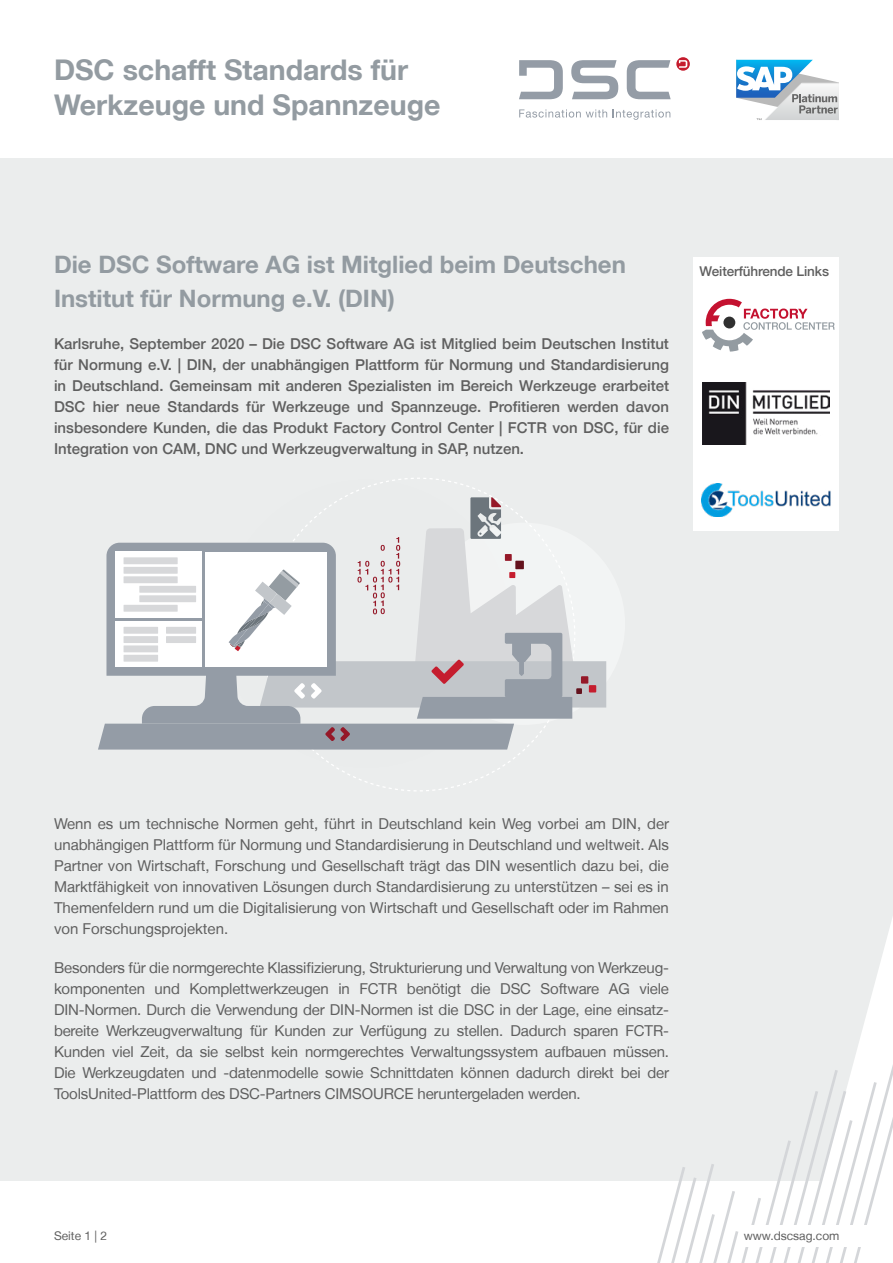
<style>
.page{position:relative;width:893px;height:1263px;background:#fff}
.page>*{position:absolute;margin:0;border:0;box-sizing:border-box;transform-origin:0 0}
.t1{font:700 28.5px/34.5px "Helvetica Neue LT";color:#939ba1}
.t2{font:700 24px "Helvetica Neue LT";color:#939ba1}
.t3{font:15px/21px "Helvetica Neue LT";letter-spacing:-.01em;color:#5f5f5f;text-align:justify}
.t4{font:500 15px/21px "Helvetica Neue LT";color:#5f5f5f;text-align:justify}
.t5{font:500 13.5px "Helvetica Neue LT";letter-spacing:-.01em;color:#5f5f5f}
.t6{font:12px "Helvetica Neue LT";color:#5f5f5f}
</style>
<div class="page">
<div style="left:0;top:158px;width:893px;height:1022px;background:#e9ebec"></div>
<svg style="left:858px;top:917px;width:35px;height:130px"></svg>
<svg style="left:653px;top:1047px;width:240px;height:216px"></svg>
<div style="left:739px;top:1225px;width:146px;height:21px;background:#fff"></div>
<svg style="left:519px;top:109px;width:88px;height:9px"></svg>
<svg style="left:613px;top:109px;width:57px;height:11px"></svg>
<svg style="left:571px;top:60px;width:47px;height:39px"></svg>
<svg style="left:519px;top:60px;width:44px;height:39px"></svg>
<svg style="left:627px;top:57px;width:63px;height:42px"></svg>
<svg style="left:736px;top:60px;width:103px;height:60px"></svg>
<svg style="left:693px;top:257px;width:146px;height:273px"></svg>
<img style="left:702px;top:382px;width:128px;height:63px">
<img style="left:702px;top:483px;width:132px;height:33px">
<div style="left:423px;top:523px;width:202px;height:202px;background:#f2f4f4;border-radius:50%"></div>
<svg style="left:98px;top:497px;width:508px;height:252px"></svg>
<h1 class="t1" style="left:54px;top:52px;width:388px">DSC schafft Standards für<br>Werkzeuge und Spannzeuge</h1>
<h2 class="t2" style="left:54px;top:249px;width:573px">Die DSC Software AG ist Mitglied beim Deutschen</h2>
<p class="t5" style="left:699px;top:263px;width:131px">Weiterführende Links</p>
<h2 class="t2" style="left:54px;top:284px;width:342px">Institut für Normung e.V. (DIN)</h2>
<p class="t4" style="left:54px;top:333px;width:617px">Karlsruhe, September 2020 – Die DSC Software AG ist Mitglied beim Deutschen Institut für Normung e.V. | DIN, der unabhängigen Plattform für Normung und Standardisierung in Deutschland. Gemeinsam mit anderen Spezialisten im Bereich Werkzeuge erarbeitet DSC hier neue Standards für Werkzeuge und Spannzeuge. Profitieren werden davon insbesondere Kunden, die das Produkt Factory Control Center | FCTR von DSC, für die Integration von CAM, DNC und Werkzeugverwaltung in SAP, nutzen.</p>
<p class="t3" style="left:54px;top:813px;width:617px">Wenn es um technische Normen geht, führt in Deutschland kein Weg vorbei am DIN, der unabhängigen Plattform für Normung und Standardisierung in Deutschland und weltweit. Als Partner von Wirtschaft, Forschung und Gesellschaft trägt das DIN wesentlich dazu bei, die Marktfähigkeit von innovativen Lösungen durch Standardisierung zu unterstützen – sei es in Themenfeldern rund um die Digitalisierung von Wirtschaft und Gesellschaft oder im Rahmen von Forschungsprojekten.</p>
<p class="t3" style="left:54px;top:957px;width:616px">Besonders für die normgerechte Klassifizierung, Strukturierung und Verwaltung von Werkzeug&shy;komponenten und Komplettwerkzeugen in FCTR benötigt die DSC Software AG viele DIN-Normen. Durch die Verwendung der DIN-Normen ist die DSC in der Lage, eine einsatz&shy;bereite Werkzeugverwaltung für Kunden zur Verfügung zu stellen. Dadurch sparen FCTR-Kunden viel Zeit, da sie selbst kein normgerechtes Verwaltungssystem aufbauen müssen.<br>Die Werkzeugdaten und -datenmodelle sowie Schnittdaten können dadurch direkt bei der ToolsUnited-Plattform des DSC-Partners CIMSOURCE heruntergeladen werden.</p>
<p class="t6" style="left:54px;top:1228px;width:55px">Seite 1 | 2</p>
<p class="t6" style="left:744px;top:1228px;width:97px">www.dscsag.com</p>
</div>
